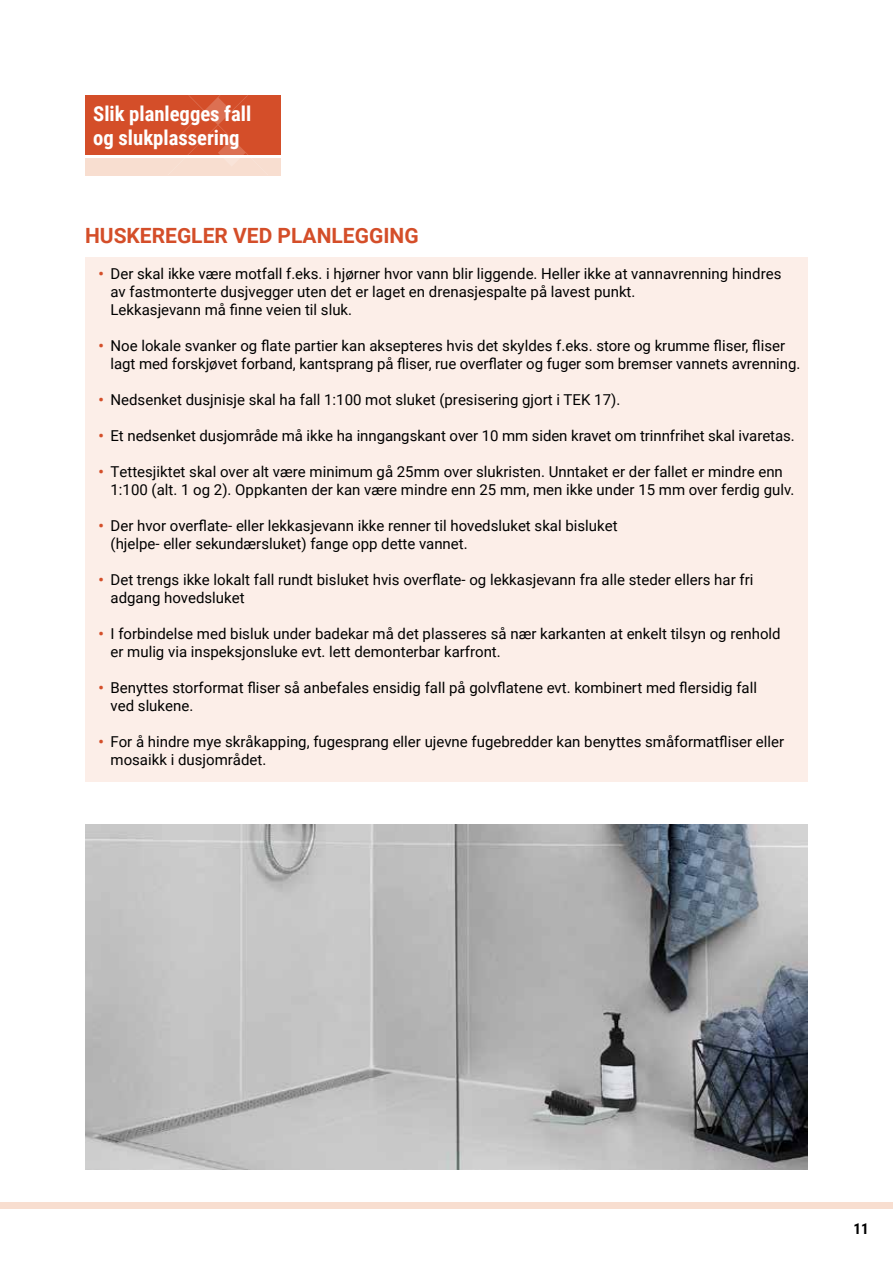
<style>
.page{position:relative;width:893px;height:1263px;background:#fff}
.page>*{position:absolute;margin:0;border:0;box-sizing:border-box;transform-origin:0 0}
.t1{font:700 21px "Roboto";color:#d44e29}
.t2{font:700 20.7px/24.8px "Roboto Condensed";color:#fff}
.t3{font:15px/18px "Roboto";color:#000}
.t4{font:700 15px "Roboto Condensed";color:#000}
.s1{font-weight:700;color:#d44e29}
</style>
<div class="page">
<div style="left:85px;top:257px;width:723px;height:525px;background:#fceee8"></div>
<div style="left:0;top:1202px;width:893px;height:7px;background:#f8ded0"></div>
<div style="left:85px;top:95px;width:195px;height:60px;background:#d44e29"></div>
<div style="left:85px;top:158px;width:195px;height:17px;background:#f8ded0"></div>
<svg style="left:176px;top:95px;width:72px;height:60px"></svg>
<img style="left:85px;top:825px;width:723px;height:344px">
<h2 class="t2" style="left:93px;top:100px;width:160px">Slik planlegges fall og slukplassering</h2>
<h1 class="t1" style="left:85px;top:221px;width:335px">HUSKEREGLER VED PLANLEGGING</h1>
<p class="t3" style="left:111px;top:264px;width:672px;text-indent:-12px"><span class="s1">•</span> Der skal ikke være motfall f.eks. i hjørner hvor vann blir liggende. Heller ikke at vannavrenning hindres av fastmonterte dusjvegger uten det er laget en drenasjespalte på lavest punkt.<br>Lekkasjevann må finne veien til sluk.</p>
<p class="t3" style="left:111px;top:336px;width:691px;text-indent:-12px"><span class="s1">•</span> Noe lokale svanker og flate partier kan aksepteres hvis det skyldes f.eks. store og krumme fliser, fliser lagt med forskjøvet forband, kantsprang på fliser, rue overflater og fuger som bremser vannets avrenning.</p>
<p class="t3" style="left:99px;top:390px;width:523px"><span class="s1">•</span> Nedsenket dusjnisje skal ha fall 1:100 mot sluket (presisering gjort i TEK 17).</p>
<p class="t3" style="left:99px;top:426px;width:698px"><span class="s1">•</span> Et nedsenket dusjområde må ikke ha inngangskant over 10 mm siden kravet om trinnfrihet skal ivaretas.</p>
<p class="t3" style="left:111px;top:462px;width:685px;text-indent:-12px"><span class="s1">•</span> Tettesjiktet skal over alt være minimum gå 25mm over slukristen. Unntaket er der fallet er mindre enn<br>1:100 (alt. 1 og 2). Oppkanten der kan være mindre enn 25 mm, men ikke under 15 mm over ferdig gulv.</p>
<p class="t3" style="left:111px;top:516px;width:509px;text-indent:-12px"><span class="s1">•</span> Der hvor overflate- eller lekkasjevann ikke renner til hovedsluket skal bisluket (hjelpe- eller sekundærsluket) fange opp dette vannet.</p>
<p class="t3" style="left:111px;top:570px;width:644px;text-indent:-12px"><span class="s1">•</span> Det trengs ikke lokalt fall rundt bisluket hvis overflate- og lekkasjevann fra alle steder ellers har fri adgang hovedsluket</p>
<p class="t3" style="left:111px;top:624px;width:672px;text-indent:-12px"><span class="s1">•</span> I forbindelse med bisluk under badekar må det plasseres så nær karkanten at enkelt tilsyn og renhold er mulig via inspeksjonsluke evt. lett demonterbar karfront.</p>
<p class="t3" style="left:111px;top:678px;width:648px;text-indent:-12px"><span class="s1">•</span> Benyttes storformat fliser så anbefales ensidig fall på golvflatene evt. kombinert med flersidig fall ved slukene.</p>
<p class="t3" style="left:111px;top:732px;width:675px;text-indent:-12px"><span class="s1">•</span> For å hindre mye skråkapping, fugesprang eller ujevne fugebredder kan benyttes småformatfliser eller mosaikk i dusjområdet.</p>
<p class="t4" style="left:853px;top:1218px;width:17px">11</p>
</div>
